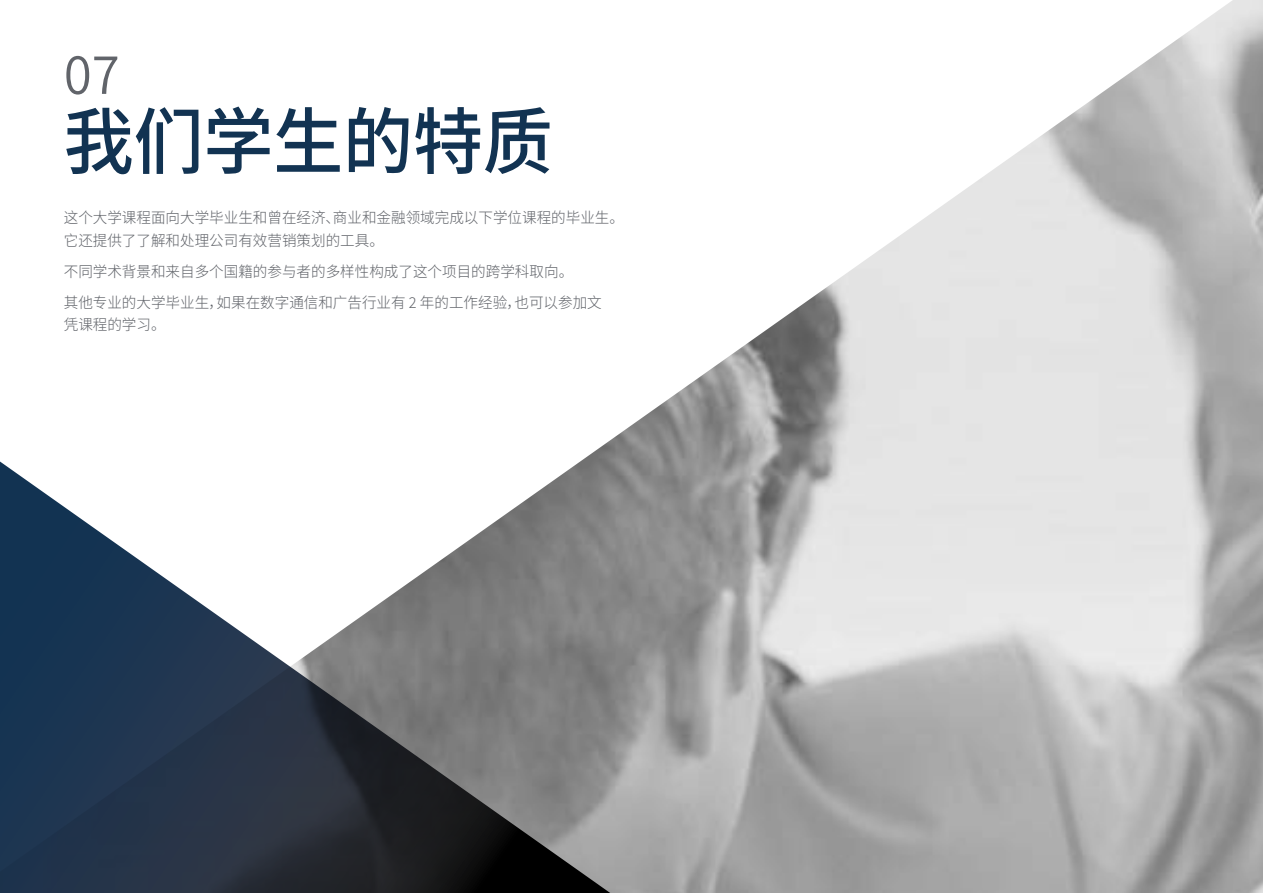
<style>
.page{position:relative;width:1263px;height:893px;background:#fff}
.page>*{position:absolute;margin:0;border:0;box-sizing:border-box;transform-origin:0 0}
.t1{font:500 72px "Source Han Sans CN";color:#123352}
.t2{font:52.5px "Source Han Sans CN";color:#61646a}
.t3{font:300 15px/22.5px "Source Han Sans CN";color:#61646a}
</style>
<div class="page">
<img style="left:602px;top:0;width:661px;height:893px">
<svg style="left:0;top:446px;width:640px;height:447px"></svg>
<h2 class="t2" style="left:64px;top:45px;width:57px">07</h2>
<h1 class="t1" style="left:64px;top:101px;width:490px">我们学生的特质</h1>
<p class="t3" style="left:64px;top:207px;width:562px">这个大学课程面向大学毕业生和曾在经济、商业和金融领域完成以下学位课程的毕业生。它还提供了了解和处理公司有效营销策划的工具。</p>
<p class="t3" style="left:64px;top:256px;width:540px;line-height:31px">不同学术背景和来自多个国籍的参与者的多样性构成了这个项目的跨学科取向。<br>其他专业的大学毕业生，如果在数字通信和广告行业有 2 年的工作经验，也可以参加文</p>
<p class="t3" style="left:64px;top:314px;width:104px">凭课程的学习。</p>
</div>
